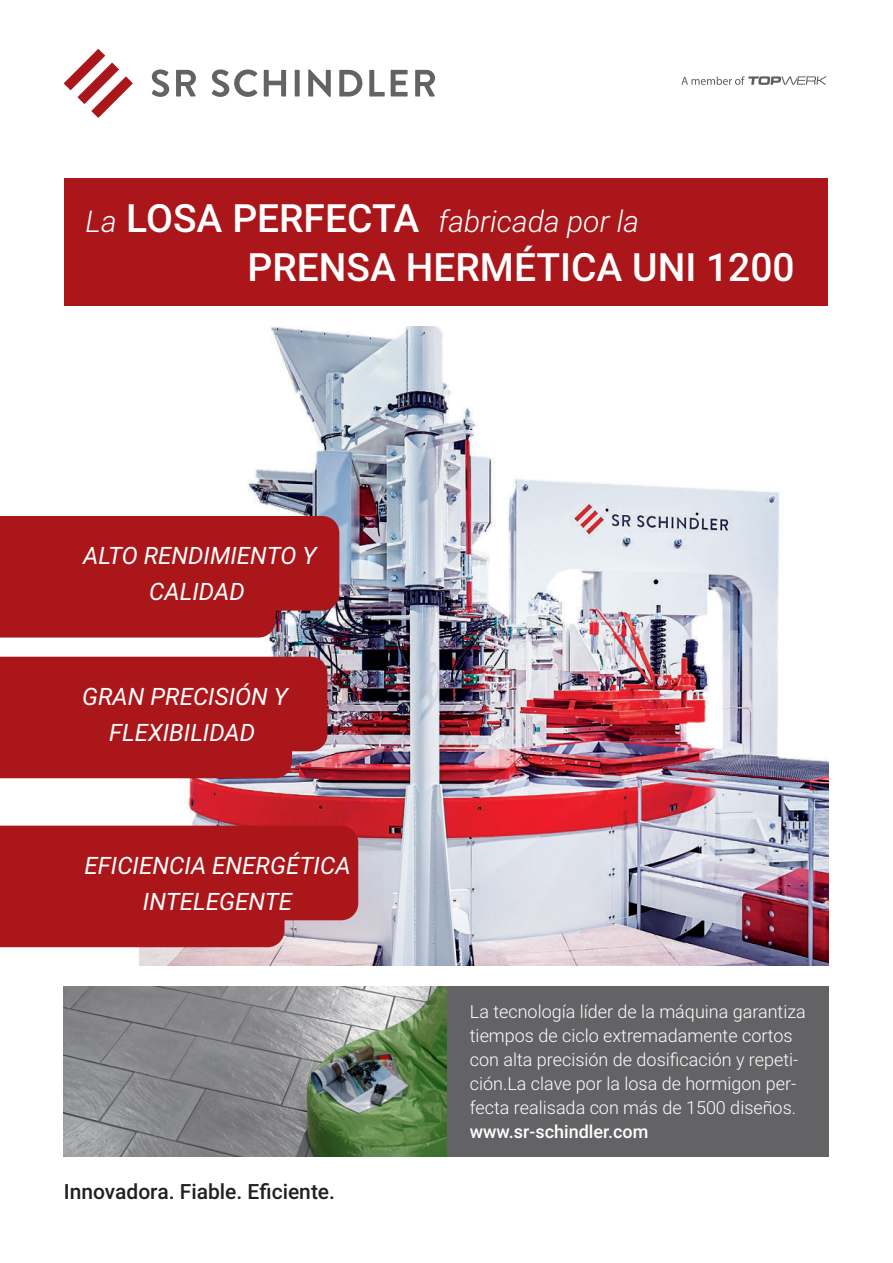
<style>
.page{position:relative;width:893px;height:1263px;background:#fff}
.page>*{position:absolute;margin:0;border:0;box-sizing:border-box;transform-origin:0 0}
.t1{font:500 39px "Roboto";color:#fff}
.t2{font:italic 300 30px "Roboto";color:#fff}
.t3{font:italic 24px/36px "Roboto";color:#fff;text-align:center}
.t4{font:500 21px "Roboto";color:#231f20}
.t5{font:300 18px/24px "Roboto";color:#fff}
.t6{font:500 18px "Roboto";color:#fff}
.s1{font-weight:500;font-style:normal;font-size:39px}
</style>
<div class="page">
<div style="left:64px;top:178px;width:764px;height:128px;background:#ab161a"></div>
<svg style="left:64px;top:49px;width:69px;height:69px"></svg>
<svg style="left:152px;top:69px;width:17px;height:28px"></svg>
<svg style="left:176px;top:70px;width:20px;height:26px"></svg>
<svg style="left:212px;top:69px;width:45px;height:28px"></svg>
<svg style="left:264px;top:70px;width:22px;height:26px"></svg>
<div style="left:295px;top:70px;width:5px;height:26px;background:#636366"></div>
<svg style="left:308px;top:69px;width:23px;height:28px"></svg>
<svg style="left:339px;top:70px;width:23px;height:26px"></svg>
<svg style="left:369px;top:70px;width:16px;height:26px"></svg>
<svg style="left:391px;top:70px;width:17px;height:26px"></svg>
<svg style="left:415px;top:70px;width:20px;height:26px"></svg>
<svg style="left:681px;top:76px;width:146px;height:9px"></svg>
<div style="left:446px;top:986px;width:383px;height:170px;background:#636366"></div>
<img style="left:139px;top:327px;width:689px;height:638px">
<img style="left:64px;top:986px;width:382px;height:171px">
<div style="left:0;top:516px;width:339px;height:122px;background:#ab161a"></div>
<div style="left:0;top:826px;width:358px;height:121px;background:#ab161a"></div>
<div style="left:0;top:657px;width:327px;height:121px;background:#ab161a"></div>
<h2 class="t2" style="left:86px;top:200px;width:555px">La <span class="s1">LOSA PERFECTA</span> fabricada por la</h2>
<h1 class="t1" style="left:248px;top:240px;width:549px">PRENSA HERMÉTICA UNI 1200</h1>
<h3 class="t3" style="left:83px;top:537px;width:235px">ALTO RENDIMIENTO Y<br>CALIDAD</h3>
<h3 class="t3" style="left:82px;top:677px;width:207px">GRAN PRECISIÓN Y<br>FLEXIBILIDAD</h3>
<h3 class="t3" style="left:85px;top:846px;width:268px">EFICIENCIA ENERGÉTICA<br>INTELEGENTE</h3>
<p class="t4" style="left:64px;top:1177px;width:273px">Innovadora. Fiable. Eficiente.</p>
<p class="t5" style="left:470px;top:999px;width:337px">La tecnología líder de la máquina garantiza tiempos de ciclo extremadamente cortos con alta precisión de dosificación y repeti&shy;ción.La clave por la losa de hormigon per&shy;fecta realisada con más de 1500 diseños.</p>
<p class="t6" style="left:470px;top:1119px;width:180px">www.sr-schindler.com</p>
</div>
